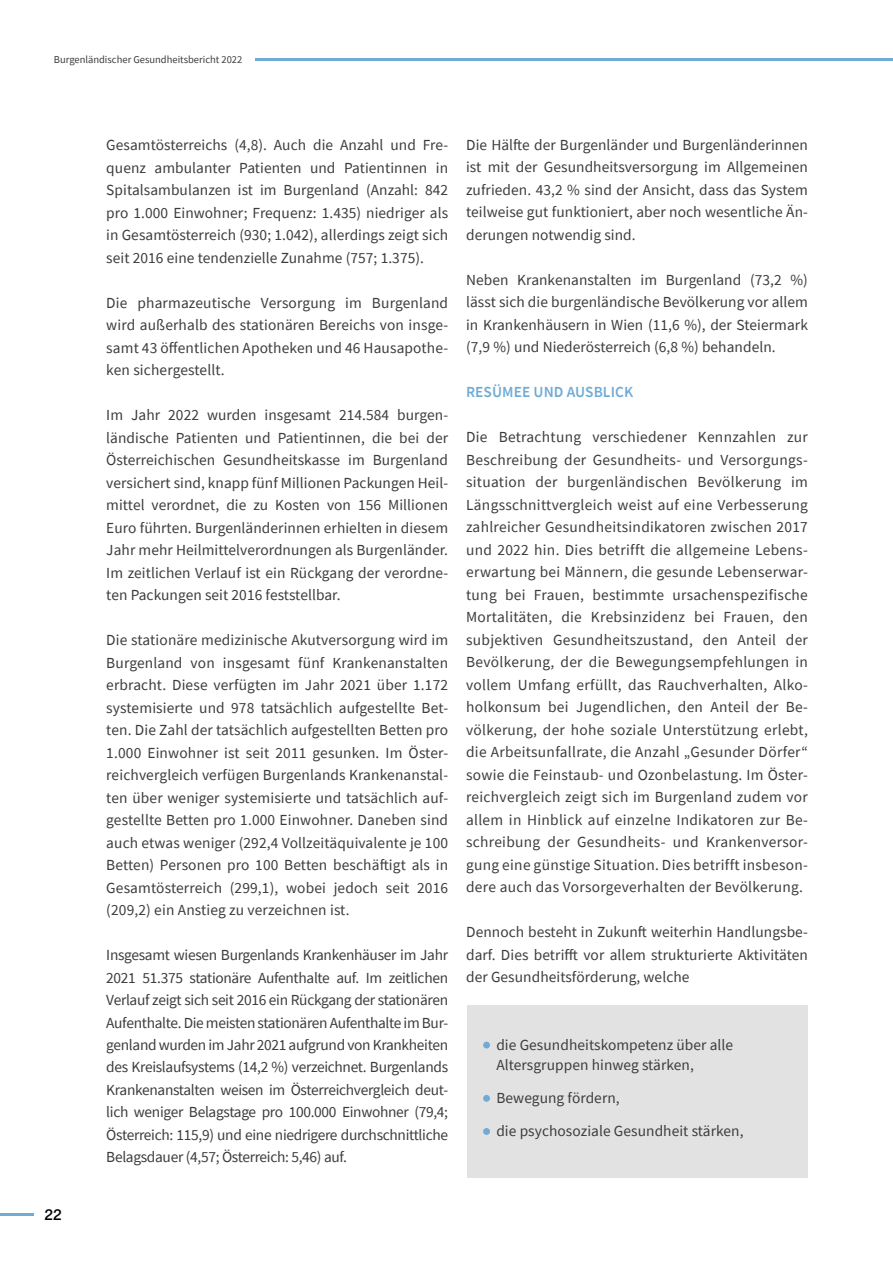
<style>
.page{position:relative;width:893px;height:1263px;background:#fff}
.page>*{position:absolute;margin:0;border:0;box-sizing:border-box;transform-origin:0 0}
.t1{font:15.3px/22.5px "Source Sans Pro";letter-spacing:.005em;color:#3c3c3b;text-align:justify}
.t2{font:600 15.3px "Source Sans Pro";letter-spacing:.005em;color:#70abd5}
.t3{font:500 15.3px "New Panam Skyline";color:#000}
.t4{font:10.5px "Source Sans Pro";color:#3c3c3b}
</style>
<div class="page">
<div style="left:468px;top:1005px;width:340px;height:173px;background:#e2e2e2"></div>
<hr style="left:256px;top:58px;width:637px;height:3px;background:#70abd5">
<hr style="left:0;top:1213px;width:34px;height:3px;background:#70abd5">
<div style="left:483px;top:1042px;width:7px;height:6px;background:#70abd5;border-radius:50%"></div>
<div style="left:483px;top:1095px;width:7px;height:7px;background:#70abd5;border-radius:50%"></div>
<div style="left:483px;top:1128px;width:7px;height:7px;background:#70abd5;border-radius:50%"></div>
<p class="t4" style="left:54px;top:53px;width:190px">Burgenländischer Gesundheitsbericht 2022</p>
<p class="t3" style="left:44px;top:1205px;width:19px">22</p>
<p class="t1" style="left:106px;top:134px;width:343px">Gesamtösterreichs (4,8). Auch die Anzahl und Fre&shy;quenz ambulanter Patienten und Patientinnen in Spitalsambulanzen ist im Burgenland (Anzahl: 842 pro 1.000 Einwohner; Frequenz: 1.435) niedriger als in Gesamtösterreich (930; 1.042), allerdings zeigt sich seit 2016 eine tendenzielle Zunahme (757; 1.375).</p>
<p class="t1" style="left:106px;top:291px;width:343px">Die pharmazeutische Versorgung im Burgenland wird außerhalb des stationären Bereichs von insge&shy;samt 43 öffentlichen Apotheken und 46 Hausapothe&shy;ken sichergestellt.</p>
<p class="t1" style="left:106px;top:404px;width:343px">Im Jahr 2022 wurden insgesamt 214.584 burgen&shy;ländische Patienten und Patientinnen, die bei der Österreichischen Gesundheitskasse im Burgenland versichert sind, knapp fünf Millionen Packungen Heil&shy;mittel verordnet, die zu Kosten von 156 Millionen Euro führten. Burgenländerinnen erhielten in diesem Jahr mehr Heilmittelverordnungen als Burgenländer.<br>Im zeitlichen Verlauf ist ein Rückgang der verordne&shy;ten Packungen seit 2016 feststellbar.</p>
<p class="t1" style="left:106px;top:629px;width:343px">Die stationäre medizinische Akutversorgung wird im Burgenland von insgesamt fünf Krankenanstalten erbracht. Diese verfügten im Jahr 2021 über 1.172 systemisierte und 978 tatsächlich aufgestellte Bet&shy;ten. Die Zahl der tatsächlich aufgestellten Betten pro 1.000 Einwohner ist seit 2011 gesunken. Im Öster&shy;reichvergleich verfügen Burgenlands Krankenanstal&shy;ten über weniger systemisierte und tatsächlich auf&shy;gestellte Betten pro 1.000 Einwohner. Daneben sind auch etwas weniger (292,4 Vollzeitäquivalente je 100<br>Betten) Personen pro 100 Betten beschäftigt als in Gesamtösterreich (299,1), wobei jedoch seit 2016 (209,2) ein Anstieg zu verzeichnen ist.</p>
<p class="t1" style="left:106px;top:943px;width:343px">Insgesamt wiesen Burgenlands Krankenhäuser im Jahr 2021 51.375 stationäre Aufenthalte auf. Im zeitlichen Verlauf zeigt sich seit 2016 ein Rückgang der stationären Aufenthalte. Die meisten stationären Aufenthalte im Bur&shy;genland wurden im Jahr 2021 aufgrund von Krankheiten des Kreislaufsystems (14,2 %) verzeichnet. Burgenlands Krankenanstalten weisen im Österreichvergleich deut&shy;lich weniger Belagstage pro 100.000 Einwohner (79,4; Österreich: 115,9) und eine niedrigere durchschnittliche Belagsdauer (4,57; Österreich: 5,46) auf.</p>
<p class="t1" style="left:466px;top:133px;width:343px">Die Hälfte der Burgenländer und Burgenländerinnen ist mit der Gesundheitsversorgung im Allgemeinen zufrieden. 43,2 % sind der Ansicht, dass das System teilweise gut funktioniert, aber noch wesentliche Än&shy;derungen notwendig sind.</p>
<p class="t1" style="left:466px;top:268px;width:343px">Neben Krankenanstalten im Burgenland (73,2 %) lässt sich die burgenländische Bevölkerung vor allem in Krankenhäusern in Wien (11,6 %), der Steiermark (7,9 %) und Niederösterreich (6,8 %) behandeln.</p>
<p class="t2" style="left:466px;top:382px;width:169px">RESÜMEE UND AUSBLICK</p>
<p class="t1" style="left:466px;top:426px;width:343px">Die Betrachtung verschiedener Kennzahlen zur Beschreibung der Gesundheits- und Versorgungs&shy;situation der burgenländischen Bevölkerung im Längsschnittvergleich weist auf eine Verbesserung zahlreicher Gesundheitsindikatoren zwischen 2017 und 2022 hin. Dies betrifft die allgemeine Lebens&shy;erwartung bei Männern, die gesunde Lebenserwar&shy;tung bei Frauen, bestimmte ursachenspezifische Mortalitäten, die Krebsinzidenz bei Frauen, den subjektiven Gesundheitszustand, den Anteil der Bevölkerung, der die Bewegungsempfehlungen in vollem Umfang erfüllt, das Rauchverhalten, Alko&shy;holkonsum bei Jugendlichen, den Anteil der Be&shy;völkerung, der hohe soziale Unterstützung erlebt, die Arbeitsunfallrate, die Anzahl „Gesunder Dörfer“ sowie die Feinstaub- und Ozonbelastung. Im Öster&shy;reichvergleich zeigt sich im Burgenland zudem vor allem in Hinblick auf einzelne Indikatoren zur Be&shy;schreibung der Gesundheits- und Krankenversor&shy;gung eine günstige Situation. Dies betrifft insbeson&shy;dere auch das Vorsorgeverhalten der Bevölkerung.</p>
<p class="t1" style="left:466px;top:921px;width:343px">Dennoch besteht in Zukunft weiterhin Handlungsbe&shy;darf. Dies betrifft vor allem strukturierte Aktivitäten der Gesundheitsförderung, welche</p>
<p class="t1" style="left:496px;top:1034px;width:238px;line-height:20.2px">die Gesundheitskompetenz über alle<br>Altersgruppen hinweg stärken,</p>
<p class="t1" style="left:496px;top:1081px;width:249px;line-height:33px">Bewegung fördern,<br>die psychosoziale Gesundheit stärken,</p>
</div>
